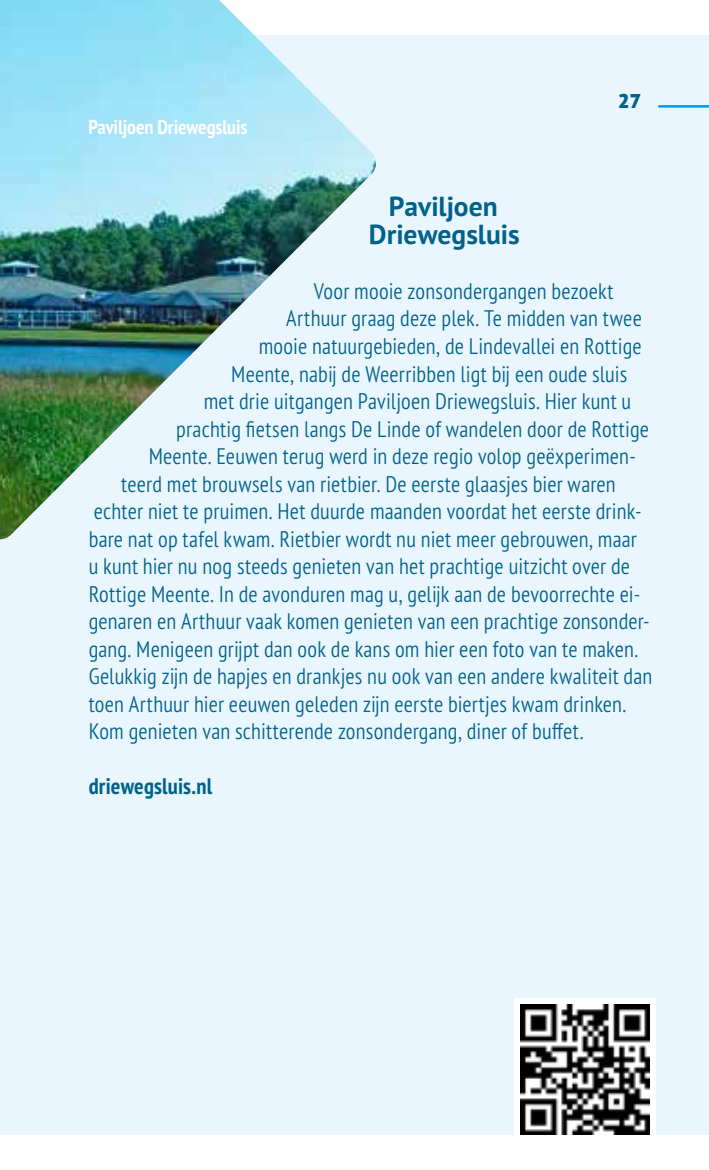
<style>
.page{position:relative;width:709px;height:1170px;background:#fff}
.page>*{position:absolute;margin:0;border:0;box-sizing:border-box;transform-origin:0 0}
.t1{font:700 27.5px/27.5px "PT Sans Pro";color:#00628b;text-align:center}
.t2{font:300 condensed 22.5px "PT Sans Pro";letter-spacing:.01em;color:#00628b}
.t3{font:700 condensed 22.5px "PT Sans Pro";letter-spacing:.01em;color:#00628b}
.t4{font:700 condensed 20px "PT Sans Pro";letter-spacing:-.005em;color:#fff}
.t5{font:900 20px "PT Sans Pro";color:#00628b}
</style>
<div class="page">
<div style="left:0;top:35px;width:709px;height:1099px;background:#eaf6fe"></div>
<img style="left:0;top:0;width:376px;height:539px">
<div style="left:514px;top:998px;width:142px;height:171px;background:#fff"></div>
<img style="left:520px;top:1004px;width:129px;height:129px">
<hr style="left:659px;top:105px;width:50px;height:3px;background:#009fe3">
<p class="t4" style="left:89px;top:114px;width:160px">Paviljoen Driewegsluis</p>
<p class="t5" style="left:617px;top:87px;width:26px">27</p>
<p class="t1" style="left:369px;top:192px;width:152px">Paviljoen<br>Driewegsluis</p>
<p class="t2" style="left:314px;top:276px;width:301px">Voor mooie zonsondergangen bezoekt</p>
<p class="t2" style="left:286px;top:304px;width:357px">Arthuur graag deze plek. Te midden van twee</p>
<p class="t2" style="left:259px;top:331px;width:384px">mooie natuurgebieden, de Lindevallei en Rottige</p>
<p class="t2" style="left:231px;top:359px;width:397px">Meente, nabij de Weerribben ligt bij een oude sluis</p>
<p class="t2" style="left:204px;top:386px;width:429px">met drie uitgangen Paviljoen Driewegsluis. Hier kunt u</p>
<p class="t2" style="left:176px;top:414px;width:474px">prachtig fietsen langs De Linde of wandelen door de Rottige</p>
<p class="t2" style="left:149px;top:441px;width:489px">Meente. Eeuwen terug werd in deze regio volop geëxperimen-</p>
<p class="t2" style="left:121px;top:469px;width:496px">teerd met brouwsels van rietbier. De eerste glaasjes bier waren</p>
<p class="t2" style="left:94px;top:496px;width:549px">echter niet te pruimen. Het duurde maanden voordat het eerste drink-</p>
<p class="t2" style="left:89px;top:524px;width:549px">bare nat op tafel kwam. Rietbier wordt nu niet meer gebrouwen, maar</p>
<p class="t2" style="left:89px;top:551px;width:543px">u kunt hier nu nog steeds genieten van het prachtige uitzicht over de</p>
<p class="t2" style="left:89px;top:579px;width:553px">Rottige Meente. In de avonduren mag u, gelijk aan de bevoorrechte ei-</p>
<p class="t2" style="left:89px;top:606px;width:562px">genaren en Arthuur vaak komen genieten van een prachtige zonsonder-</p>
<p class="t2" style="left:89px;top:634px;width:551px">gang. Menigeen grijpt dan ook de kans om hier een foto van te maken.</p>
<p class="t2" style="left:89px;top:661px;width:565px">Gelukkig zijn de hapjes en drankjes nu ook van een andere kwaliteit dan</p>
<p class="t2" style="left:89px;top:689px;width:539px">toen Arthuur hier eeuwen geleden zijn eerste biertjes kwam drinken.</p>
<p class="t2" style="left:89px;top:716px;width:496px">Kom genieten van schitterende zonsondergang, diner of buffet.</p>
<p class="t3" style="left:89px;top:771px;width:125px">driewegsluis.nl</p>
</div>
